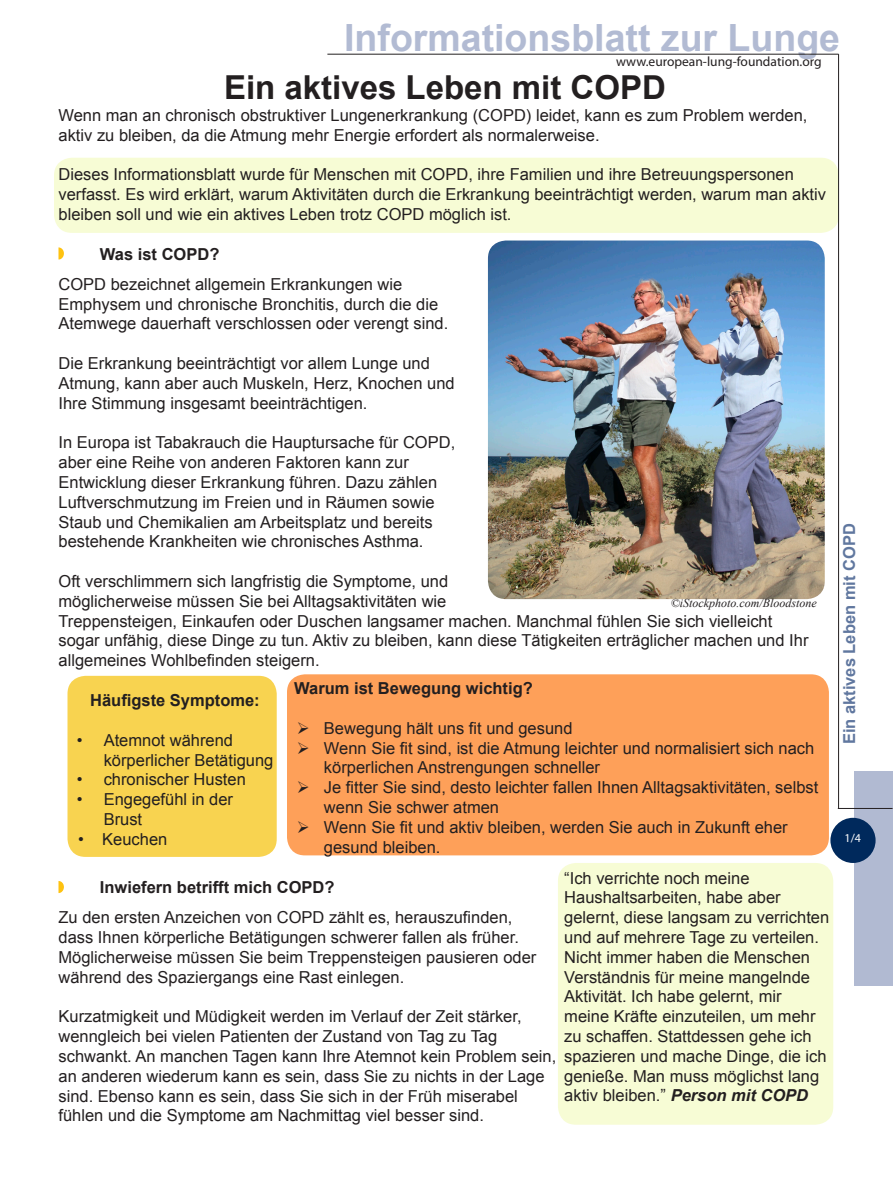
<style>
.page{position:relative;width:893px;height:1191px;background:#fff}
.page>*{position:absolute;margin:0;border:0;box-sizing:border-box;transform-origin:0 0}
.t1{font:700 37.5px "Arial";color:#b2bbd3}
.t2{font:700 33px "Arial";color:#231f20}
.t3{font:16.5px/19.8px "Arial";color:#231f20}
.Heading1{font:700 16.5px "Arial";color:#231f20}
.Body_text{font:700 16.5px "Arial";color:#231f20}
.t4{font:700 16.5px "Arial";color:#60779f}
.t5{font:13.5px "Myriad Pro";color:#231f20}
.t6{font:italic 12px "Times New Roman";color:#231f20}
.t7{font:12px "Myriad Pro";color:#fff}
.s1{font-weight:700;font-style:italic}
</style>
<div class="page">
<div style="left:287px;top:674px;width:542px;height:181px;background:#fea059;border-radius:18px"></div>
<div style="left:54px;top:158px;width:785px;height:75px;background:#f7fcd5;border-radius:18px"></div>
<svg style="left:58px;top:247px;width:6px;height:12px"></svg>
<svg style="left:58px;top:881px;width:6px;height:12px"></svg>
<div style="left:854px;top:771px;width:39px;height:214px;background:#b1bad2"></div>
<div style="left:830px;top:818px;width:46px;height:45px;background:#00295c;border-radius:50%"></div>
<hr style="left:838px;top:54px;width:1px;height:754px;background:#231f20">
<hr style="left:327px;top:54px;width:511px;height:1px;background:#231f20">
<hr style="left:838px;top:808px;width:54px;height:1px;background:#231f20">
<div style="left:67px;top:676px;width:210px;height:181px;background:#f8d350;border-radius:18px"></div>
<img style="left:488px;top:240px;width:337px;height:359px">
<div style="left:558px;top:863px;width:275px;height:261px;background:#f7fcd5;border-radius:18px"></div>
<p class="t1" style="left:344px;top:13px;width:497px">Informationsblatt zur Lunge</p>
<p class="t5" style="left:616px;top:53px;width:207px">www.european-lung-foundation.org</p>
<p class="t2" style="left:224px;top:65px;width:443px">Ein aktives Leben mit COPD</p>
<p class="t3" style="left:58px;top:105px;width:750px">Wenn man an chronisch obstruktiver Lungenerkrankung (COPD) leidet, kann es zum Problem werden, aktiv zu bleiben, da die Atmung mehr Energie erfordert als normalerweise.</p>
<p class="t3" style="left:58px;top:165px;width:769px">Dieses Informationsblatt wurde für Menschen mit COPD, ihre Familien und ihre Betreuungspersonen verfasst. Es wird erklärt, warum Aktivitäten durch die Erkrankung beeinträchtigt werden, warum man aktiv bleiben soll und wie ein aktives Leben trotz COPD möglich ist.</p>
<p class="Heading1" style="left:100px;top:243px;width:121px">Was ist COPD?</p>
<p class="t3" style="left:58px;top:274px;width:391px">COPD bezeichnet allgemein Erkrankungen wie<br>Emphysem und chronische Bronchitis, durch die die<br>Atemwege dauerhaft verschlossen oder verengt sind.</p>
<p class="t3" style="left:58px;top:353px;width:398px">Die Erkrankung beeinträchtigt vor allem Lunge und<br>Atmung, kann aber auch Muskeln, Herz, Knochen und<br>Ihre Stimmung insgesamt beeinträchtigen.</p>
<p class="t3" style="left:58px;top:433px;width:398px">In Europa ist Tabakrauch die Hauptursache für COPD, aber eine Reihe von anderen Faktoren kann zur Entwicklung dieser Erkrankung führen. Dazu zählen Luftverschmutzung im Freien und in Räumen sowie Staub und Chemikalien am Arbeitsplatz und bereits bestehende Krankheiten wie chronisches Asthma.</p>
<p class="t3" style="left:58px;top:571px;width:751px">Oft verschlimmern sich langfristig die Symptome, und<br>möglicherweise müssen Sie bei Alltagsaktivitäten wie<br>Treppensteigen, Einkaufen oder Duschen langsamer machen. Manchmal fühlen Sie sich vielleicht sogar unfähig, diese Dinge zu tun. Aktiv zu bleiben, kann diese Tätigkeiten erträglicher machen und Ihr allgemeines Wohlbefinden steigern.</p>
<p class="t6" style="left:671px;top:595px;width:148px">©iStockphoto.com/Bloodstone</p>
<p class="Heading1" style="left:90px;top:689px;width:171px">Häufigste Symptome:</p>
<p class="t3" style="left:104px;top:730px;width:171px;text-indent:-27px">• Atemnot während körperlicher Betätigung</p>
<p class="t3" style="left:77px;top:770px;width:171px">• chronischer Husten</p>
<p class="t3" style="left:104px;top:789px;width:131px;text-indent:-27px">• Engegefühl in der<br>Brust</p>
<p class="t3" style="left:78px;top:829px;width:91px">• Keuchen</p>
<p class="Body_text" style="left:294px;top:677px;width:240px">Warum ist Bewegung wichtig?</p>
<p class="t3" style="left:297px;top:718px;width:277px">➢ Bewegung hält uns fit und gesund</p>
<p class="t3" style="left:324px;top:738px;width:492px;text-indent:-27px">➢ Wenn Sie fit sind, ist die Atmung leichter und normalisiert sich nach körperlichen Anstrengungen schneller</p>
<p class="t3" style="left:324px;top:777px;width:496px;text-indent:-27px">➢ Je fitter Sie sind, desto leichter fallen Ihnen Alltagsaktivitäten, selbst wenn Sie schwer atmen</p>
<p class="t3" style="left:324px;top:817px;width:465px;text-indent:-27px">➢ Wenn Sie fit und aktiv bleiben, werden Sie auch in Zukunft eher gesund bleiben.</p>
<p class="Heading1" style="left:100px;top:876px;width:236px">Inwiefern betrifft mich COPD?</p>
<p class="t3" style="left:58px;top:907px;width:479px">Zu den ersten Anzeichen von COPD zählt es, herauszufinden, dass Ihnen körperliche Betätigungen schwerer fallen als früher.<br>Möglicherweise müssen Sie beim Treppensteigen pausieren oder während des Spaziergangs eine Rast einlegen.</p>
<p class="t3" style="left:58px;top:1006px;width:499px">Kurzatmigkeit und Müdigkeit werden im Verlauf der Zeit stärker, wenngleich bei vielen Patienten der Zustand von Tag zu Tag schwankt. An manchen Tagen kann Ihre Atemnot kein Problem sein, an anderen wiederum kann es sein, dass Sie zu nichts in der Lage sind. Ebenso kann es sein, dass Sie sich in der Früh miserabel fühlen und die Symptome am Nachmittag viel besser sind.</p>
<p class="t3" style="left:564px;top:868px;width:267px">“Ich verrichte noch meine<br>Haushaltsarbeiten, habe aber gelernt, diese langsam zu verrichten und auf mehrere Tage zu verteilen.<br>Nicht immer haben die Menschen<br>Verständnis für meine mangelnde<br>Aktivität. Ich habe gelernt, mir meine Kräfte einzuteilen, um mehr zu schaffen. Stattdessen gehe ich spazieren und mache Dinge, die ich genieße. Man muss möglichst lang aktiv bleiben.” <span class="s1">Person mit COPD</span></p>
<p class="t4" style="left:838px;top:744px;width:222px;rotate:-90deg">Ein aktives Leben mit COPD</p>
<p class="t7" style="left:844px;top:830px;width:18px">1/4</p>
</div>
